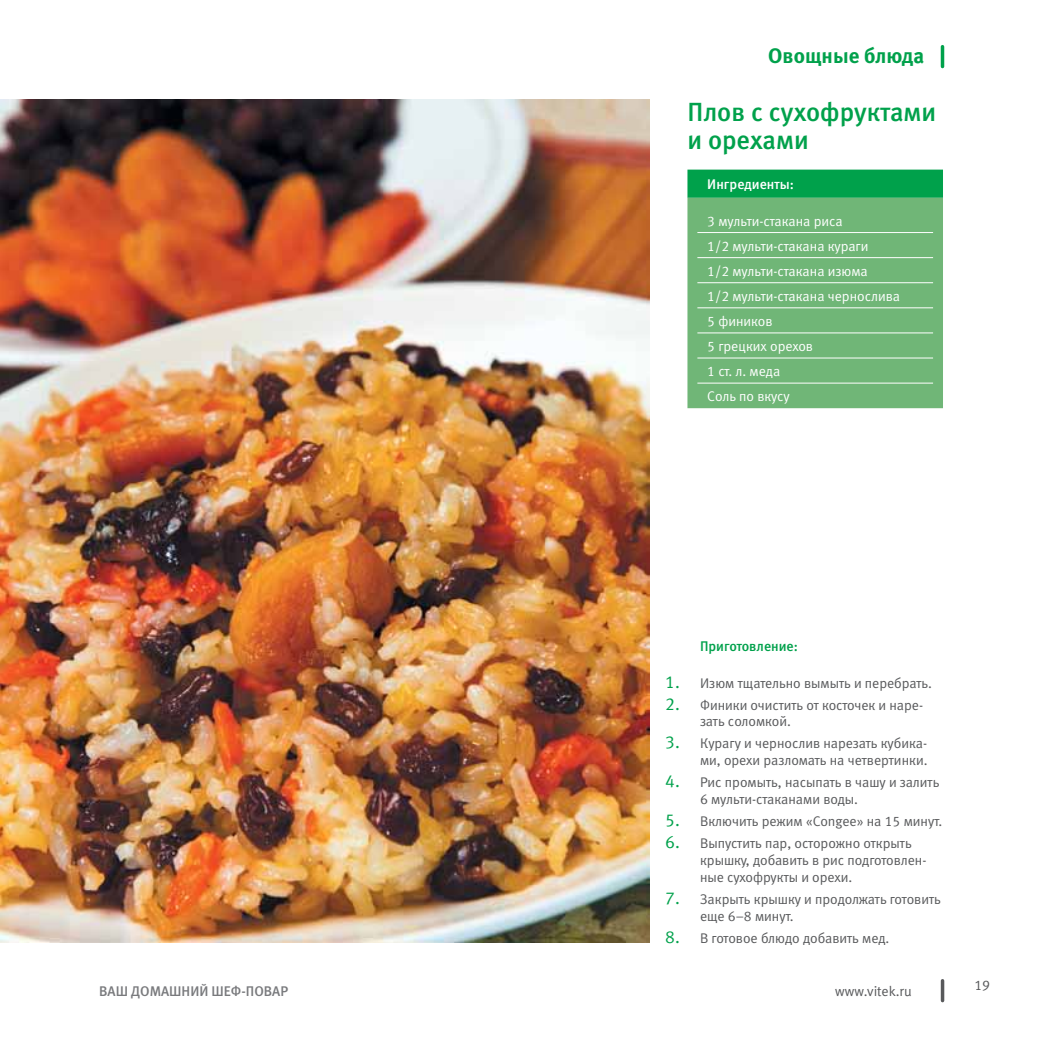
<style>
.page{position:relative;width:1042px;height:1042px;background:#fff}
.page>*{position:absolute;margin:0;border:0;box-sizing:border-box;transform-origin:0 0}
.t1{font:26.25px/28px "Meta Medium LFC";color:#00a14b}
.t2{font:21px "Meta Bold LFC";color:#00a14b}
.t3{font:14px/16.8px "Meta Normal LFC";color:#58595b}
.t4{font:14px/25px "Meta Normal LFC";color:#fff}
.t5{font:14px "Meta Medium LFC";color:#797a7d}
.t6{font:14px "Meta Medium LFC";color:#00a14b}
.t7{font:14px "Meta Medium LFC";color:#fff}
.s1{font-size:17.5px;color:#00a14b}
</style>
<div class="page">
<hr style="left:941px;top:980px;width:3px;height:20px;background:#58595b">
<hr style="left:941px;top:47px;width:3px;height:20px;background:#00a14b">
<img style="left:0;top:99px;width:649px;height:844px">
<div style="left:687px;top:170px;width:256px;height:28px;background:#00a14b"></div>
<div style="left:687px;top:198px;width:256px;height:210px;background:#70b677"></div>
<hr style="left:697px;top:332px;width:236px;height:1px;background:#fff">
<hr style="left:697px;top:357px;width:236px;height:1px;background:#fff">
<hr style="left:697px;top:257px;width:236px;height:1px;background:#fff">
<hr style="left:697px;top:282px;width:236px;height:1px;background:#fff">
<hr style="left:697px;top:307px;width:236px;height:1px;background:#fff">
<hr style="left:697px;top:232px;width:236px;height:1px;background:#fff">
<hr style="left:697px;top:383px;width:236px;height:1px;background:#fff">
<h2 class="t2" style="left:768px;top:43px;width:157px">Овощные блюда</h2>
<h1 class="t1" style="left:687px;top:97px;width:250px">Плов с сухофруктами и орехами</h1>
<p class="t7" style="left:707px;top:176px;width:88px">Ингредиенты:</p>
<p class="t4" style="left:707px;top:208px;width:194px">3 мульти-стакана риса<br>1/2 мульти-стакана кураги<br>1/2 мульти-стакана изюма<br>1/2 мульти-стакана чернослива<br>5 фиников<br>5 грецких орехов<br>1 ст. л. меда<br>Соль по вкусу</p>
<p class="t6" style="left:700px;top:638px;width:99px">Приготовление:</p>
<p class="t3" style="left:665px;top:674px;width:268px"><span class="s1">1.</span> Изюм тщательно вымыть и перебрать.</p>
<p class="t3" style="left:700px;top:696px;width:224px;text-indent:-35px"><span class="s1">2.</span> Финики очистить от косточек и наре&shy;зать соломкой.</p>
<p class="t3" style="left:665px;top:735px;width:264px;text-align:right"><span class="s1">3.</span> Курагу и чернослив нарезать кубика&shy;ми, орехи разломать на четвертинки.</p>
<p class="t3" style="left:700px;top:774px;width:241px;text-indent:-35px"><span class="s1">4.</span> Рис промыть, насыпать в чашу и залить<br>6 мульти-стаканами воды.</p>
<p class="t3" style="left:665px;top:813px;width:278px"><span class="s1">5.</span> Включить режим «Congee» на 15 минут.</p>
<p class="t3" style="left:700px;top:835px;width:228px;text-indent:-35px"><span class="s1">6.</span> Выпустить пар, осторожно открыть крышку, добавить в рис подготовлен&shy;ные сухофрукты и орехи.</p>
<p class="t3" style="left:700px;top:890px;width:242px;text-indent:-35px"><span class="s1">7.</span> Закрыть крышку и продолжать готовить еще 6–8 минут.</p>
<p class="t3" style="left:665px;top:929px;width:226px"><span class="s1">8.</span> В готовое блюдо добавить мед.</p>
<p class="t5" style="left:99px;top:983px;width:190px">ВАШ ДОМАШНИЙ ШЕФ-ПОВАР</p>
<p class="t3" style="left:835px;top:982px;width:78px">www.vitek.ru</p>
<p class="t3" style="left:974px;top:976px;width:17px">19</p>
</div>
